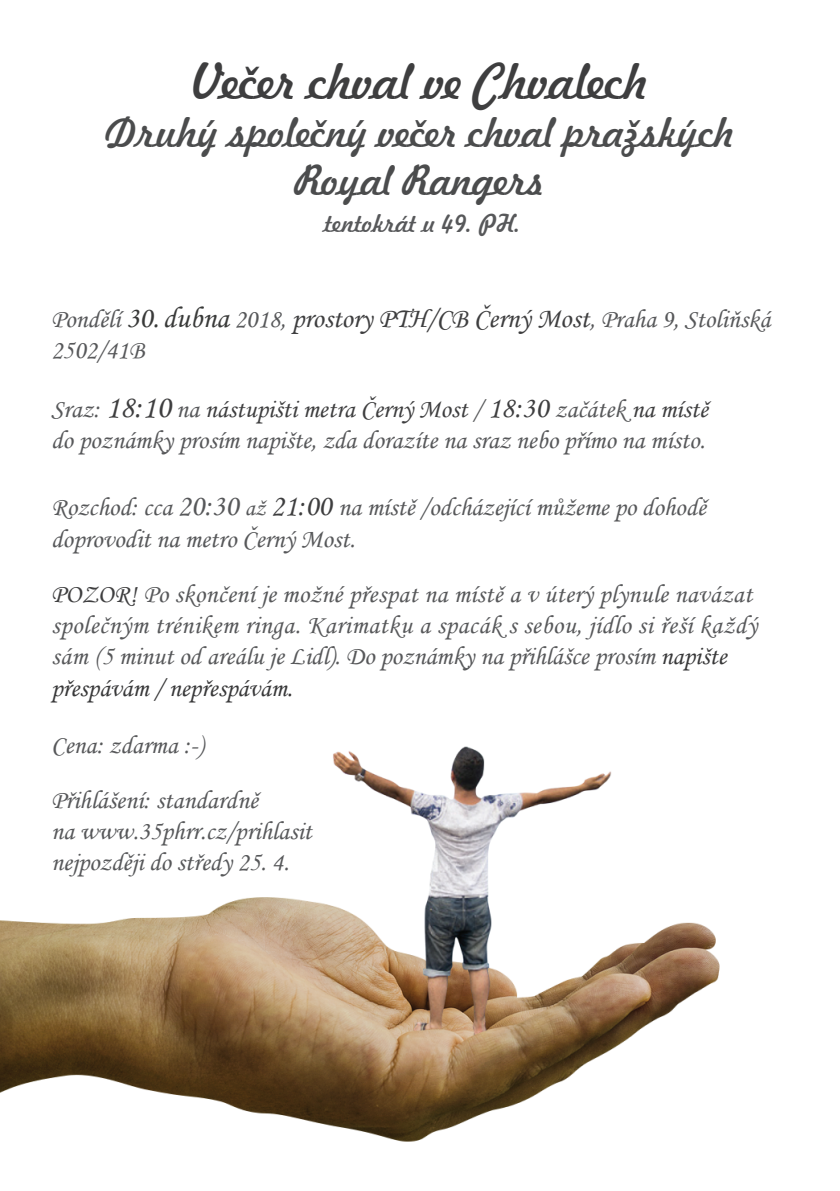
<style>
.page{position:relative;width:840px;height:1191px;background:#fff}
.page>*{position:absolute;margin:0;border:0;box-sizing:border-box;transform-origin:0 0}
.t1{font:48px "Freehand 521 BT Regular C";letter-spacing:-.01em;color:#3e3e3f}
.t2{font:40px/48px "Freehand 521 BT Regular C";letter-spacing:-.01em;color:#4b4c4d;text-align:center}
.t3{font:26px/31.2px "Monotype Corsiva";color:#57585a}
.t4{font:24px "Freehand 521 BT Regular C";color:#57585a}
.s1{font-size:30px;color:#393a39}
.s2{font-size:28px;color:#3e3e3f}
.s3{font-size:32px;color:#3e3e3f}
.s4{color:#3e3e3f}
.s5{font-size:30px;color:#3e3e3f}
.s6{font-size:30px}
.s7{font-size:24px}
.s8{color:#383839}
.s9{color:#312f30}
</style>
<div class="page">
<img style="left:0;top:746px;width:720px;height:396px">
<h1 class="t1" style="left:191px;top:49px;width:458px">Večer chval ve Chvalech</h1>
<h2 class="t2" style="left:105px;top:108px;width:630px">Druhý společný večer chval pražských<br>Royal Rangers</h2>
<p class="t4" style="left:324px;top:207px;width:199px">tentokrát u 49. PH.</p>
<p class="t3" style="left:51px;top:303px;width:720px">Pondělí <span class="s1">30. dubna</span> 2018, <span class="s2">prostory PTH/CB Černý Most</span>, Praha 9, Stoliňská<br>2502/41B</p>
<p class="t3" style="left:51px;top:393px;width:658px">Sraz: <span class="s3">18:10</span> na <span class="s4">nástupišti metra Černý Most</span> / <span class="s5">18:30</span> začátek <span class="s4">na místě </span>do poznámky prosím napište, zda dorazíte na sraz nebo přímo na místo.</p>
<p class="t3" style="left:51px;top:492px;width:656px">Rozchod: cca <span class="s6">20:30</span> <span class="s7">až</span> <span class="s5">21:00</span> na místě /odcházející můžeme po dohodě doprovodit na metro Černý Most.</p>
<p class="t3" style="left:51px;top:578px;width:707px"><span class="s4">POZOR!</span> Po skončení je možné přespat na místě a v úterý plynule navázat společným trénikem ringa. Karimatku a spacák s sebou, jídlo si řeší každý sám (5 minut od areálu je Lidl). Do poznámky na přihlášce prosím <span class="s8">napište přespávám / nepřespávám</span><span class="s9">.</span></p>
<p class="t3" style="left:51px;top:717px;width:208px;line-height:55.2px">Cena: zdarma :-)<br>Přihlášení: standardně</p>
<p class="t3" style="left:51px;top:815px;width:262px">na www.35phrr.cz/prihlasit nejpozději do středy 25. 4.</p>
</div>
